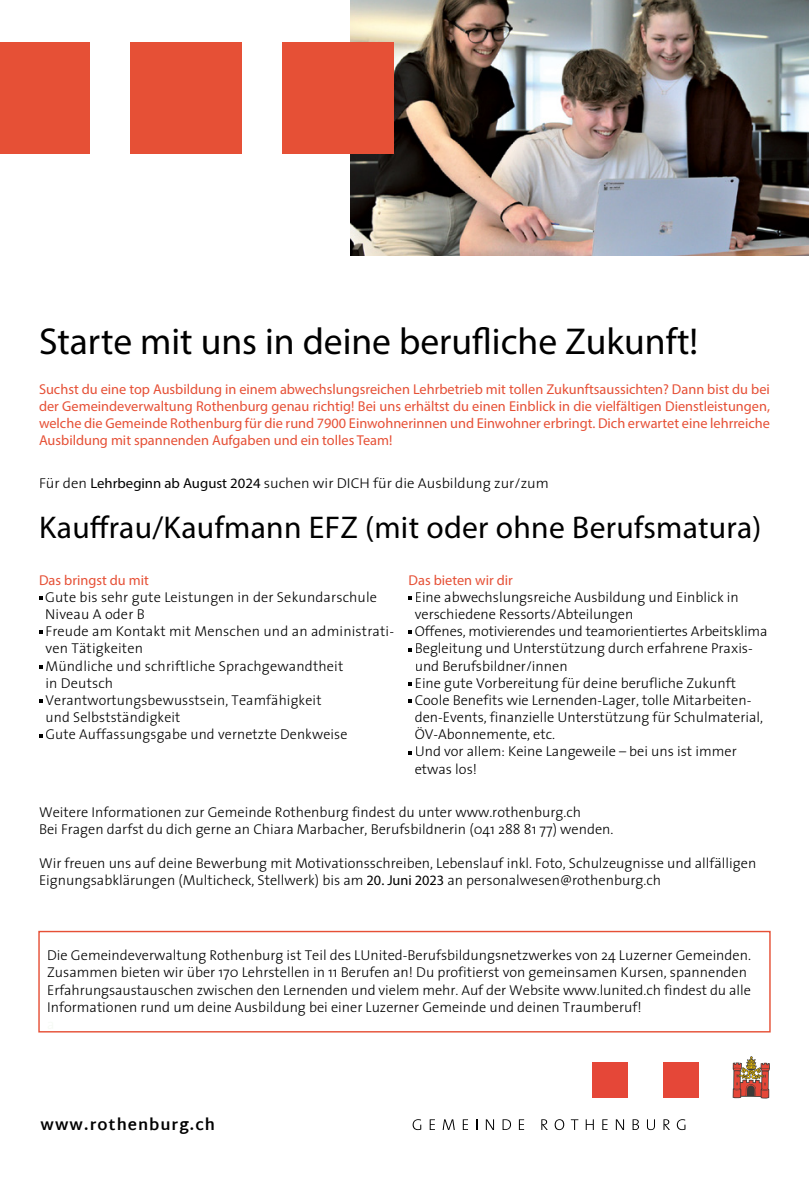
<style>
.page{position:relative;width:809px;height:1191px;background:#fff}
.page>*{position:absolute;margin:0;border:0;box-sizing:border-box;transform-origin:0 0}
.t1{font:37.62px "Myriad Pro";color:#000}
.t2{font:31.5px "Myriad Pro";letter-spacing:.01em;color:#000}
.t3{font:700 15.75px "Martel Sans";letter-spacing:.06em;color:#000}
.t4{font:300 14.35px/17.2px "The Sans";color:#000}
.t5{font:14.35px/17.2px "Myriad Pro";color:#e65036;text-align:justify}
.s1{font-family:"Myriad Pro";font-weight:400}
</style>
<div class="page">
<img style="left:350px;top:0;width:459px;height:255px">
<div style="left:282px;top:43px;width:111px;height:111px;background:#e65036"></div>
<div style="left:130px;top:43px;width:111px;height:111px;background:#e65036"></div>
<div style="left:0;top:43px;width:90px;height:111px;background:#e65036"></div>
<svg style="left:412px;top:1119px;width:9px;height:11px"></svg>
<svg style="left:429px;top:1119px;width:6px;height:11px"></svg>
<svg style="left:442px;top:1119px;width:13px;height:11px"></svg>
<svg style="left:463px;top:1119px;width:5px;height:11px"></svg>
<svg style="left:486px;top:1119px;width:8px;height:11px"></svg>
<svg style="left:502px;top:1119px;width:9px;height:11px"></svg>
<svg style="left:519px;top:1119px;width:5px;height:11px"></svg>
<svg style="left:541px;top:1119px;width:7px;height:11px"></svg>
<svg style="left:554px;top:1119px;width:10px;height:11px"></svg>
<svg style="left:571px;top:1119px;width:7px;height:11px"></svg>
<svg style="left:585px;top:1119px;width:9px;height:11px"></svg>
<svg style="left:602px;top:1119px;width:5px;height:11px"></svg>
<svg style="left:616px;top:1119px;width:8px;height:11px"></svg>
<svg style="left:632px;top:1119px;width:7px;height:11px"></svg>
<svg style="left:647px;top:1119px;width:8px;height:11px"></svg>
<svg style="left:663px;top:1119px;width:7px;height:11px"></svg>
<svg style="left:676px;top:1119px;width:9px;height:11px"></svg>
<div style="left:592px;top:1062px;width:36px;height:35px;background:#e54738"></div>
<div style="left:663px;top:1062px;width:36px;height:35px;background:#e54738"></div>
<svg style="left:732px;top:1056px;width:38px;height:43px"></svg>
<div style="left:38px;top:930px;width:732px;height:102px;border:1px solid #e65036"></div>
<h1 class="t1" style="left:39px;top:318px;width:660px">Starte mit uns in deine berufliche Zukunft!</h1>
<p class="t5" style="left:39px;top:380px;width:732px">Suchst du eine top Ausbildung in einem abwechslungsreichen Lehrbetrieb mit tollen Zukunftsaussichten? Dann bist du bei der Gemeindeverwaltung Rothenburg genau richtig! Bei uns erhältst du einen Einblick in die vielfältigen Dienstleistungen, welche die Gemeinde Rothenburg für die rund 7900 Einwohnerinnen und Einwohner erbringt. Dich erwartet eine lehrreiche Ausbildung mit spannenden Aufgaben und ein tolles Team!</p>
<p class="t4" style="left:39px;top:474px;width:511px">Für den <span class="s1">Lehrbeginn ab August 2024</span> suchen wir DICH für die Ausbildung zur/zum</p>
<h2 class="t2" style="left:39px;top:508px;width:724px">Kauffrau/Kaufmann EFZ (mit oder ohne Berufsmatura)</h2>
<p class="t5" style="left:39px;top:571px;width:111px">Das bringst du mit</p>
<p class="t4" style="left:45px;top:588px;width:350px">Gute bis sehr gute Leistungen in der Sekundarschule Niveau A oder B<br>Freude am Kontakt mit Menschen und an administrati&shy;ven Tätigkeiten<br>Mündliche und schriftliche Sprachgewandtheit<br>in Deutsch<br>Verantwortungsbewusstsein, Teamfähigkeit<br>und Selbstständigkeit<br>Gute Auffassungsgabe und vernetzte Denkweise</p>
<p class="t5" style="left:408px;top:571px;width:106px">Das bieten wir dir</p>
<p class="t4" style="left:415px;top:588px;width:354px">Eine abwechslungsreiche Ausbildung und Einblick in verschiedene Ressorts/Abteilungen<br>Offenes, motivierendes und teamorientiertes Arbeitsklima Begleitung und Unterstützung durch erfahrene Praxis&shy;und Berufsbildner/innen<br>Eine gute Vorbereitung für deine berufliche Zukunft Coole Benefits wie Lernenden-Lager, tolle Mitarbeiten&shy;den-Events, finanzielle Unterstützung für Schulmaterial, ÖV-Abonnemente, etc.<br>Und vor allem: Keine Langeweile – bei uns ist immer etwas los!</p>
<p class="t4" style="left:39px;top:802px;width:576px">Weitere Informationen zur Gemeinde Rothenburg findest du unter www.rothenburg.ch<br>Bei Fragen darfst du dich gerne an Chiara Marbacher, Berufsbildnerin (041 288 81 77) wenden.</p>
<p class="t4" style="left:39px;top:854px;width:718px">Wir freuen uns auf deine Bewerbung mit Motivationsschreiben, Lebenslauf inkl. Foto, Schulzeugnisse und allfälligen<br>Eignungsabklärungen (Multicheck, Stellwerk) bis am <span class="s1">20. Juni 2023</span> an personalwesen@rothenburg.ch</p>
<p class="t4" style="left:47px;top:946px;width:705px">Die Gemeindeverwaltung Rothenburg ist Teil des LUnited-Berufsbildungsnetzwerkes von 24 Luzerner Gemeinden.<br>Zusammen bieten wir über 170 Lehrstellen in 11 Berufen an! Du profitierst von gemeinsamen Kursen, spannenden Erfahrungsaustauschen zwischen den Lernenden und vielem mehr. Auf der Website www.lunited.ch findest du alle Informationen rund um deine Ausbildung bei einer Luzerner Gemeinde und deinen Traumberuf!</p>
<p class="t3" style="left:41px;top:1115px;width:176px">www.rothenburg.ch</p>
</div>
